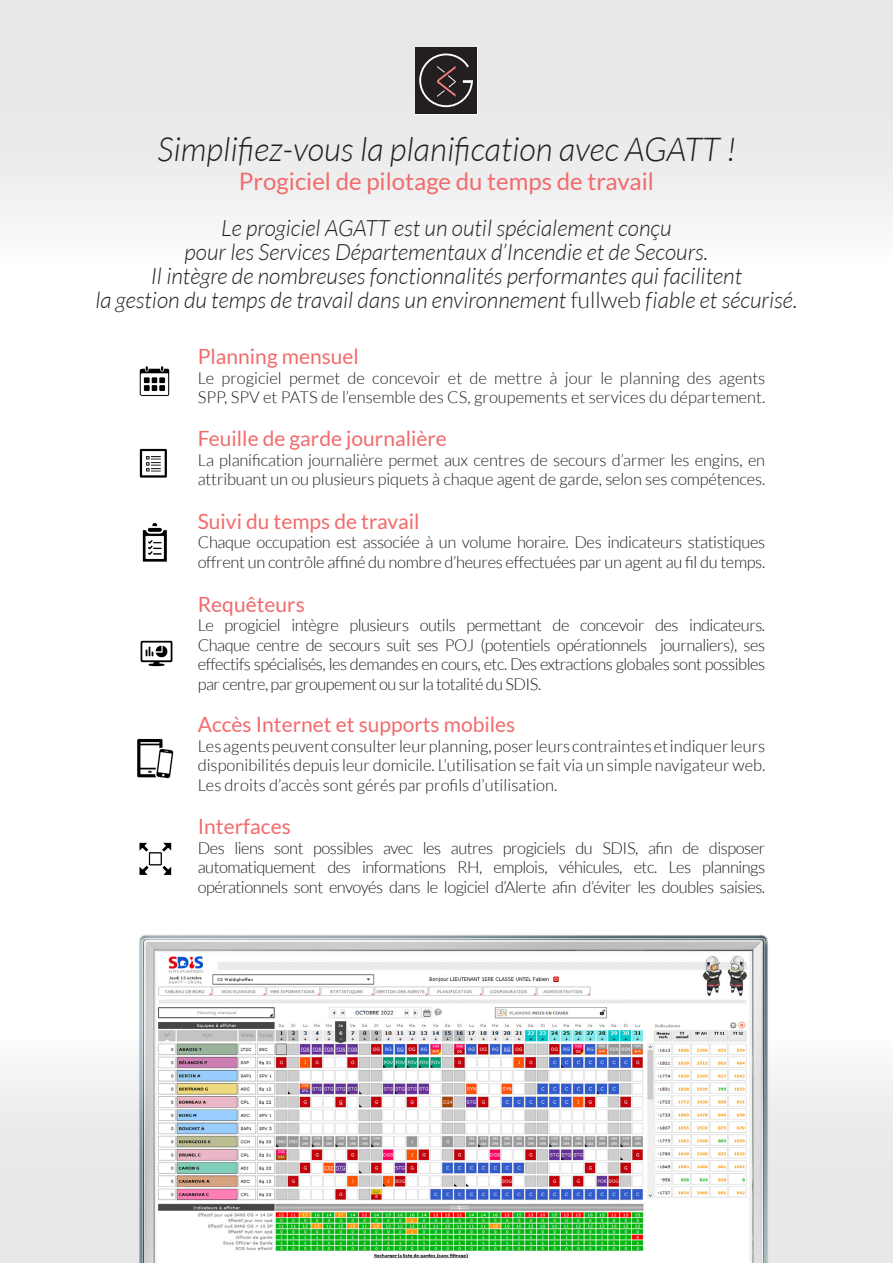
<style>
.page{position:relative;width:893px;height:1263px;background:#fff}
.page>*{position:absolute;margin:0;border:0;box-sizing:border-box;transform-origin:0 0}
.t1{font:italic 300 33px "Lato";color:#231f20}
.t2{font:24px "Lato";color:#f16b6c}
.t3{font:italic 300 22.5px/24px "Lato";color:#1f2123;text-align:center}
.t4{font:21px "Lato";color:#f16b6c}
.t5{font:100 19.8px "Lato";letter-spacing:.035em;color:#231f20}
.t6{font:300 16.5px/19.5px "Lato";letter-spacing:-.01em;color:#231f20}
.s1{font-style:normal}
</style>
<div class="page">
<div style="left:0;top:1036px;width:893px;height:227px;background:linear-gradient(to bottom,#f7f7f8,#e2e3e4)"></div>
<div style="left:0;top:0;width:893px;height:259px;background:linear-gradient(to bottom,#e2e3e5,#f6f6f7)"></div>
<img style="left:139px;top:366px;width:31px;height:31px">
<img style="left:139px;top:448px;width:28px;height:30px">
<img style="left:142px;top:523px;width:25px;height:39px">
<img style="left:137px;top:739px;width:37px;height:40px">
<img style="left:139px;top:843px;width:33px;height:32px">
<div style="left:415px;top:48px;width:63px;height:67px;background:#fff"></div>
<div style="left:415px;top:48px;width:62px;height:66px;background:#231f20"></div>
<svg style="left:419px;top:54px;width:54px;height:53px"></svg>
<img style="left:140px;top:640px;width:33px;height:27px">
<img style="left:134px;top:935px;width:641px;height:328px">
<p class="t1" style="left:158px;top:131px;width:580px">Simplifiez-vous la planification avec AGATT !</p>
<p class="t2" style="left:239px;top:168px;width:417px">Progiciel de pilotage du temps de travail</p>
<p class="t3" style="left:185px;top:217px;width:525px">Le progiciel AGATT est un outil spécialement conçu<br>pour les Services Départementaux d’Incendie et de Secours.</p>
<p class="t3" style="left:95px;top:265px;width:703px">Il intègre de nombreuses fonctionnalités performantes qui facilitent<br>la gestion du temps de travail dans un environnement <span class="s1">fullweb</span> fiable et sécurisé.</p>
<p class="t5" style="left:414px;top:216px;width:66px">AGATT</p>
<p class="t5" style="left:538px;top:215px;width:63px">OPALL</p>
<p class="t5" style="left:656px;top:216px;width:43px">LIFE</p>
<p class="t4" style="left:198px;top:345px;width:163px">Planning mensuel</p>
<p class="t6" style="left:198px;top:368px;width:569px">Le progiciel permet de concevoir et de mettre à jour le planning des agents<br>SPP, SPV et PATS de l’ensemble des CS, groupements et services du département.</p>
<p class="t4" style="left:198px;top:427px;width:251px">Feuille de garde journalière</p>
<p class="t6" style="left:198px;top:450px;width:569px">La planification journalière permet aux centres de secours d’armer les engins, en attribuant un ou plusieurs piquets à chaque agent de garde, selon ses compétences.</p>
<p class="t4" style="left:198px;top:510px;width:223px">Suivi du temps de travail</p>
<p class="t6" style="left:198px;top:533px;width:569px">Chaque occupation est associée à un volume horaire. Des indicateurs statistiques offrent un contrôle affiné du nombre d’heures effectuées par un agent au fil du temps.</p>
<p class="t4" style="left:198px;top:593px;width:109px">Requêteurs</p>
<p class="t6" style="left:198px;top:616px;width:569px;text-align:justify">Le progiciel intègre plusieurs outils permettant de concevoir des indicateurs.<br>Chaque centre de secours suit ses POJ (potentiels opérationnels journaliers), ses effectifs spécialisés, les demandes en cours, etc. Des extractions globales sont possibles par centre, par groupement ou sur la totalité du SDIS.</p>
<p class="t4" style="left:198px;top:713px;width:319px">Accès Internet et supports mobiles</p>
<p class="t6" style="left:198px;top:736px;width:569px;text-align:justify">Les agents peuvent consulter leur planning, poser leurs contraintes et indiquer leurs disponibilités depuis leur domicile. L’utilisation se fait via un simple navigateur web.<br>Les droits d’accès sont gérés par profils d’utilisation.</p>
<p class="t4" style="left:198px;top:815px;width:95px">Interfaces</p>
<p class="t6" style="left:198px;top:838px;width:569px;text-align:justify">Des liens sont possibles avec les autres progiciels du SDIS, afin de disposer automatiquement des informations RH, emplois, véhicules, etc. Les plannings opérationnels sont envoyés dans le logiciel d’Alerte afin d’éviter les doubles saisies.</p>
</div>
